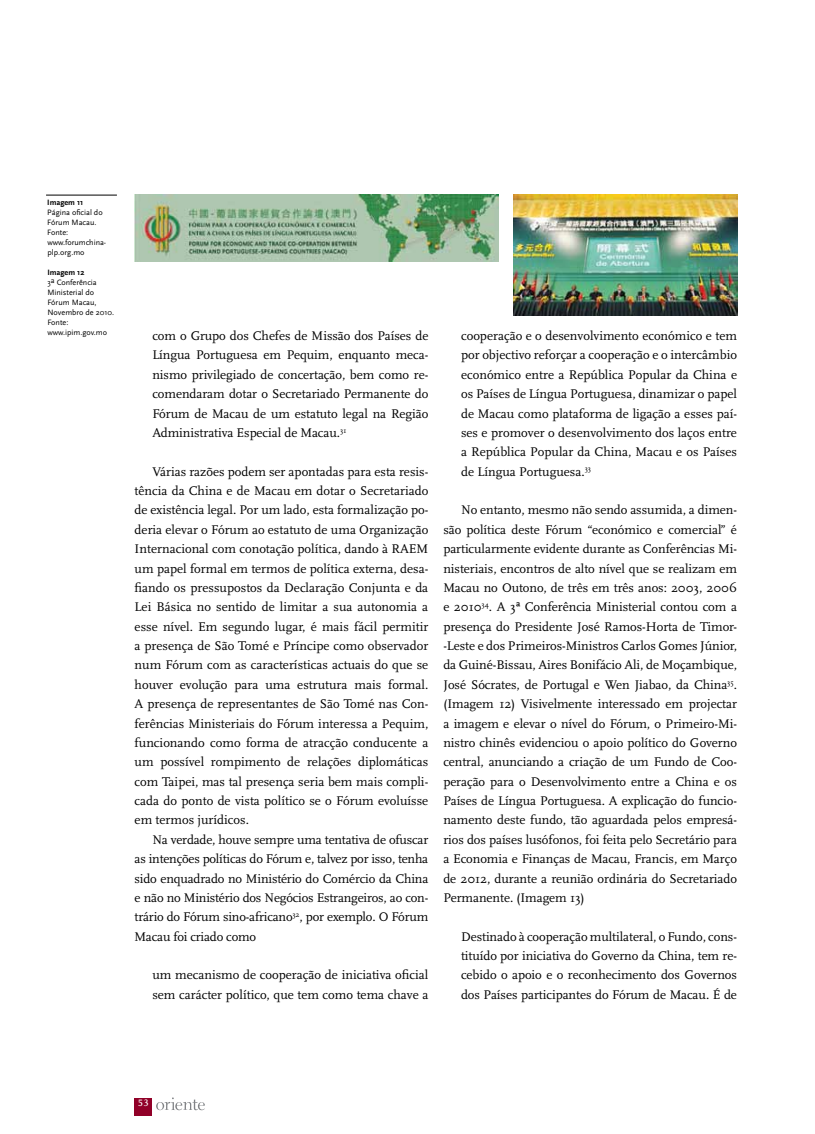
<style>
.page{position:relative;width:815px;height:1134px;background:#fff}
.page>*{position:absolute;margin:0;border:0;box-sizing:border-box;transform-origin:0 0}
.t1{font:13.12px/19.4px "Scala";letter-spacing:-.005em;color:#000;text-align:justify}
.t2{font:11.25px "Scala Caps Expert";color:#fff}
.t3{font:8.12px/10px "Scala Sans";color:#000}
.t4{font:700 8.12px "Scala Sans";color:#000}
</style>
<div class="page">
<div style="left:135px;top:1098px;width:17px;height:17px;background:#910028"></div>
<svg style="left:156px;top:1097px;width:49px;height:13px"></svg>
<hr style="left:46px;top:195px;width:71px;height:1px;background:#000">
<img style="left:135px;top:195px;width:364px;height:66px">
<img style="left:514px;top:195px;width:223px;height:120px">
<p class="t4" style="left:47px;top:198px;width:38px">Imagem 11</p>
<p class="t3" style="left:47px;top:208px;width:60px">Página oficial do<br>Fórum Macau.<br>Fonte: www.forumchina&shy;plp.org.mo</p>
<p class="t4" style="left:47px;top:268px;width:38px">Imagem 12</p>
<p class="t3" style="left:47px;top:278px;width:68px">3a Conferência<br>Ministerial do<br>Fórum Macau,<br>Novembro de 2010.<br>Fonte: www.ipim.gov.mo</p>
<p class="t1" style="left:152px;top:326px;width:278px">com o Grupo dos Chefes de Missão dos Países de Língua Portuguesa em Pequim, enquanto meca&shy;nismo privilegiado de concertação, bem como re&shy;comendaram dotar o S ecretariado Permanente do Fórum de Macau de um estatuto legal na Região Administrativa Especial de Macau.<sup>31</sup></p>
<p class="t1" style="left:135px;top:462px;width:295px;text-indent:18px">Várias razões podem ser apontadas para esta resis&shy;tência da China e de Macau em dotar o S ecretariado de existência legal. Por um lado, esta formalização po&shy;deria elevar o Fórum ao estatuto de uma Organização Internacional com conotação política, dando à RAEM um papel formal em termos de política externa, desa&shy;fiando os pressupostos da Declaração Conjunta e da Lei Básica no sentido de limitar a sua autonomia a esse nível. Em segundo lugar, é mais fácil permitir a presença de S ão Tomé e Príncipe como observador num Fórum com as características actuais do que se houver evolução para uma estrutura mais formal.<br>A presença de representantes de S ão Tomé nas Con&shy;ferências Ministeriais do Fórum interessa a Pequim, funcionando como forma de atracção conducente a um possível rompimento de relações diplomáticas com Taipei, mas tal presença seria bem mais compli&shy;cada do ponto de vista político se o Fórum evoluísse em termos jurídicos.</p>
<p class="t1" style="left:135px;top:830px;width:295px;text-indent:18px">Na verdade, houve sempre uma tentativa de ofuscar as intenções políticas do Fórum e, talvez por isso, tenha sido enquadrado no Ministério do Comércio da China e não no Ministério dos Negócios Estrangeiros, ao con&shy;trário do Fórum sino-africano<sup>32</sup>, por exemplo. O Fórum Macau foi criado como</p>
<p class="t1" style="left:152px;top:966px;width:277px">um mecanismo de cooperação de iniciativa oficial sem carácter político, que tem como tema chave a</p>
<p class="t1" style="left:461px;top:326px;width:277px">cooperação e o desenvolvimento económico e tem por objectivo reforçar a cooperação e o intercâmbio económico entre a República Popular da China e os Países de Língua Portuguesa, dinamizar o papel de Macau como plataforma de ligação a esses paí&shy;ses e promover o desenvolvimento dos laços entre a República Popular da China, Macau e os Países de Língua Portuguesa.<sup>33</sup></p>
<p class="t1" style="left:443px;top:501px;width:295px;text-indent:18px">No entanto, mesmo não sendo assumida, a dimen&shy;são política deste Fórum “económico e comercial” é particularmente evidente durante as Conferências Mi&shy;nisteriais, encontros de alto nível que se realizam em Macau no Outono, de três em três anos: 2003, 2006 e 2010<sup>34</sup>. A 3ª Conferência Ministerial contou com a presença do Presidente José Ramos-Horta de Timor--Leste e dos Primeiros-Ministros Carlos Gomes Júnior, da Guiné-Bissau, Aires Bonifácio Ali, de Moçambique, José S ócrates, de Portugal e Wen Jiabao, da China<sup>35</sup>. (Imagem 12) Visivelmente interessado em projectar a imagem e elevar o nível do Fórum, o Primeiro-Mi&shy;nistro chinês evidenciou o apoio político do Governo central, anunciando a criação de um Fundo de Coo&shy;peração para o Desenvolvimento entre a China e os Países de Língua Portuguesa. A explicação do funcio&shy;namento deste fundo, tão aguardada pelos empresá&shy;rios dos países lusófonos, foi feita pelo S ecretário para a Economia e Finanças de Macau, Francis, em Março de 2012, durante a reunião ordinária do S ecretariado Permanente. (Imagem 13)</p>
<p class="t1" style="left:461px;top:927px;width:277px">Destinado à cooperação multilateral, o Fundo, cons&shy;tituído por iniciativa do Governo da China, tem re&shy;cebido o apoio e o reconhecimento dos Governos dos Países participantes do Fórum de Macau. É de</p>
<p class="t2" style="left:138px;top:1097px;width:13px">53</p>
</div>
